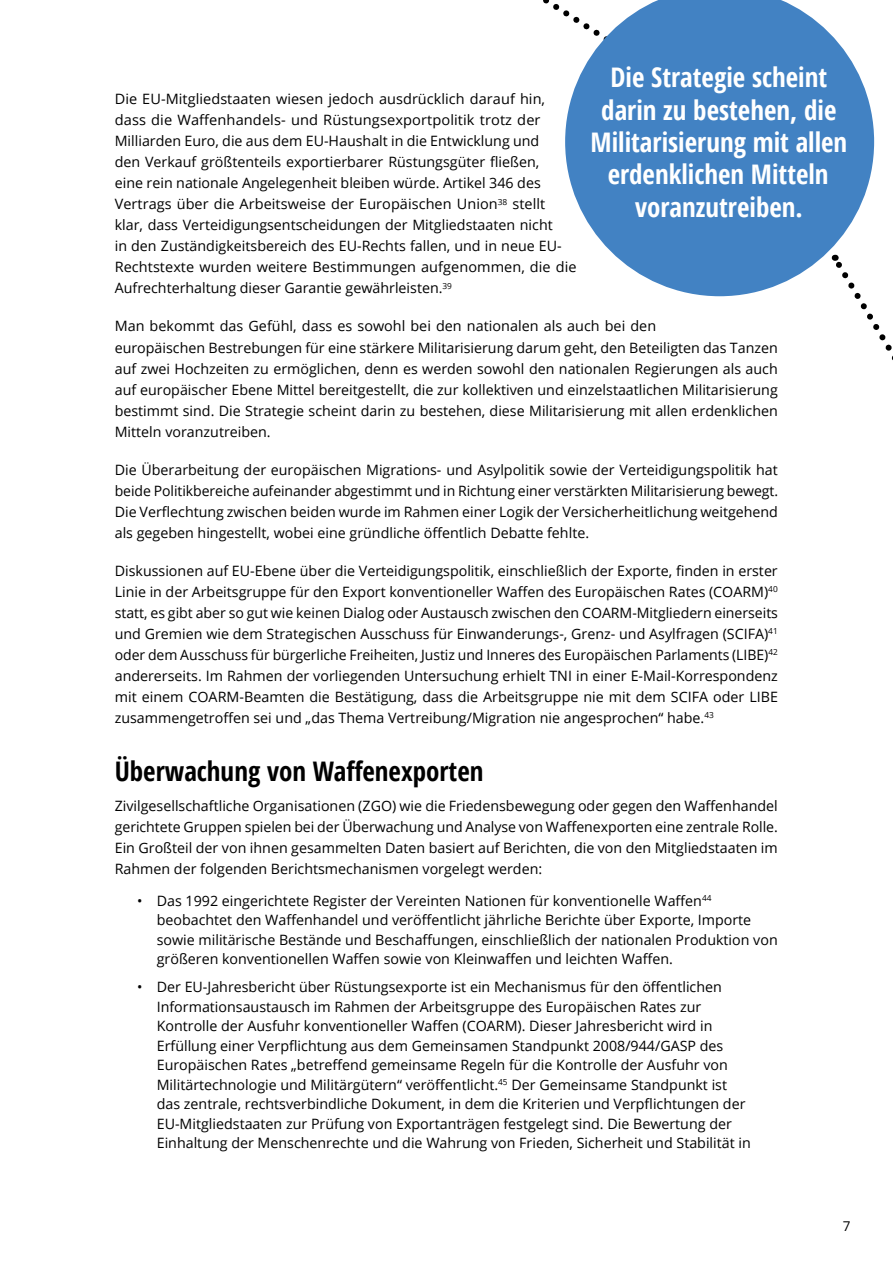
<style>
.page{position:relative;width:893px;height:1263px;background:#fff}
.page>*{position:absolute;margin:0;border:0;box-sizing:border-box;transform-origin:0 0}
.t1{font:700 condensed 27px/32.4px "Open Sans";color:#fff;text-align:center}
.t2{font:700 condensed 27px "Open Sans";color:#000}
.t3{font:14.25px/21px "Open Sans";color:#000}
.t4{font:13.5px "Open Sans";color:#000}
</style>
<div class="page">
<svg style="left:854px;top:296px;width:39px;height:64px"></svg>
<svg style="left:565px;top:0;width:309px;height:296px;fill:#4282c3"></svg>
<h1 class="t1" style="left:590px;top:61px;width:258px">Die Strategie scheint darin zu bestehen, die<br>Militarisierung mit allen erdenklichen Mitteln voranzutreiben.</h1>
<p class="t3" style="left:115px;top:88px;width:463px">Die EU-Mitgliedstaaten wiesen jedoch ausdrücklich darauf hin, dass die Waffenhandels- und Rüstungsexportpolitik trotz der Milliarden Euro, die aus dem EU-Haushalt in die Entwicklung und<br>den Verkauf größtenteils exportierbarer Rüstungsgüter fließen,<br>eine rein nationale Angelegenheit bleiben würde. Artikel 346 des Vertrags über die Arbeitsweise der Europäischen Union<sup>38</sup> stellt klar, dass Verteidigungsentscheidungen der Mitgliedstaaten nicht<br>in den Zuständigkeitsbereich des EU-Rechts fallen, und in neue EU-Rechtstexte wurden weitere Bestimmungen aufgenommen, die die Aufrechterhaltung dieser Garantie gewährleisten.<sup>39</sup></p>
<p class="t3" style="left:115px;top:315px;width:665px">Man bekommt das Gefühl, dass es sowohl bei den nationalen als auch bei den<br>europäischen Bestrebungen für eine stärkere Militarisierung darum geht, den Beteiligten das Tanzen auf zwei Hochzeiten zu ermöglichen, denn es werden sowohl den nationalen Regierungen als auch auf europäischer Ebene Mittel bereitgestellt, die zur kollektiven und einzelstaatlichen Militarisierung bestimmt sind. Die Strategie scheint darin zu bestehen, diese Militarisierung mit allen erdenklichen Mitteln voranzutreiben.</p>
<p class="t3" style="left:115px;top:458px;width:665px;text-align:justify">Die Überarbeitung der europäischen Migrations- und Asylpolitik sowie der Verteidigungspolitik hat beide Politikbereiche aufeinander abgestimmt und in Richtung einer verstärkten Militarisierung bewegt.<br>Die Verflechtung zwischen beiden wurde im Rahmen einer Logik der Versicherheitlichung weitgehend als gegeben hingestellt, wobei eine gründliche öffentlich Debatte fehlte.</p>
<p class="t3" style="left:115px;top:559px;width:665px;text-align:justify">Diskussionen auf EU-Ebene über die Verteidigungspolitik, einschließlich der Exporte, finden in erster Linie in der Arbeitsgruppe für den Export konventioneller Waffen des Europäischen Rates (COARM)<sup>40 </sup>statt, es gibt aber so gut wie keinen Dialog oder Austausch zwischen den COARM-Mitgliedern einerseits und Gremien wie dem Strategischen Ausschuss für Einwanderungs-, Grenz- und Asylfragen (SCIFA)<sup>41 </sup>oder dem Ausschuss für bürgerliche Freiheiten, Justiz und Inneres des Europäischen Parlaments (LIBE)<sup>42 </sup>andererseits. Im Rahmen der vorliegenden Untersuchung erhielt TNI in einer E-Mail-Korrespondenz mit einem COARM-Beamten die Bestätigung, dass die Arbeitsgruppe nie mit dem SCIFA oder LIBE zusammengetroffen sei und „das Thema Vertreibung/Migration nie angesprochen“ habe.<sup>43</sup></p>
<h1 class="t2" style="left:115px;top:752px;width:370px">Überwachung von Waffenexporten</h1>
<p class="t3" style="left:115px;top:794px;width:665px;text-align:justify">Zivilgesellschaftliche Organisationen (ZGO) wie die Friedensbewegung oder gegen den Waffenhandel gerichtete Gruppen spielen bei der Überwachung und Analyse von Waffenexporten eine zentrale Rolle.<br>Ein Großteil der von ihnen gesammelten Daten basiert auf Berichten, die von den Mitgliedstaaten im Rahmen der folgenden Berichtsmechanismen vorgelegt werden:</p>
<p class="t3" style="left:157px;top:890px;width:623px;line-height:19.5px;text-indent:-20px">• Das 1992 eingerichtete Register der Vereinten Nationen für konventionelle Waffen<sup>44 </sup>beobachtet den Waffenhandel und veröffentlicht jährliche Berichte über Exporte, Importe sowie militärische Bestände und Beschaffungen, einschließlich der nationalen Produktion von größeren konventionellen Waffen sowie von Kleinwaffen und leichten Waffen.</p>
<p class="t3" style="left:157px;top:977px;width:596px;line-height:19.5px;text-indent:-19px">• Der EU-Jahresbericht über Rüstungsexporte ist ein Mechanismus für den öffentlichen Informationsaustausch im Rahmen der Arbeitsgruppe des Europäischen Rates zur Kontrolle der Ausfuhr konventioneller Waffen (COARM). Dieser Jahresbericht wird in Erfüllung einer Verpflichtung aus dem Gemeinsamen Standpunkt 2008/944/GASP des Europäischen Rates „betreffend gemeinsame Regeln für die Kontrolle der Ausfuhr von Militärtechnologie und Militärgütern“ veröffentlicht.<sup>45</sup> Der Gemeinsame Standpunkt ist das zentrale, rechtsverbindliche Dokument, in dem die Kriterien und Verpflichtungen der EU-Mitgliedstaaten zur Prüfung von Exportanträgen festgelegt sind. Die Bewertung der Einhaltung der Menschenrechte und die Wahrung von Frieden, Sicherheit und Stabilität in</p>
<p class="t4" style="left:843px;top:1217px;width:9px">7</p>
</div>
